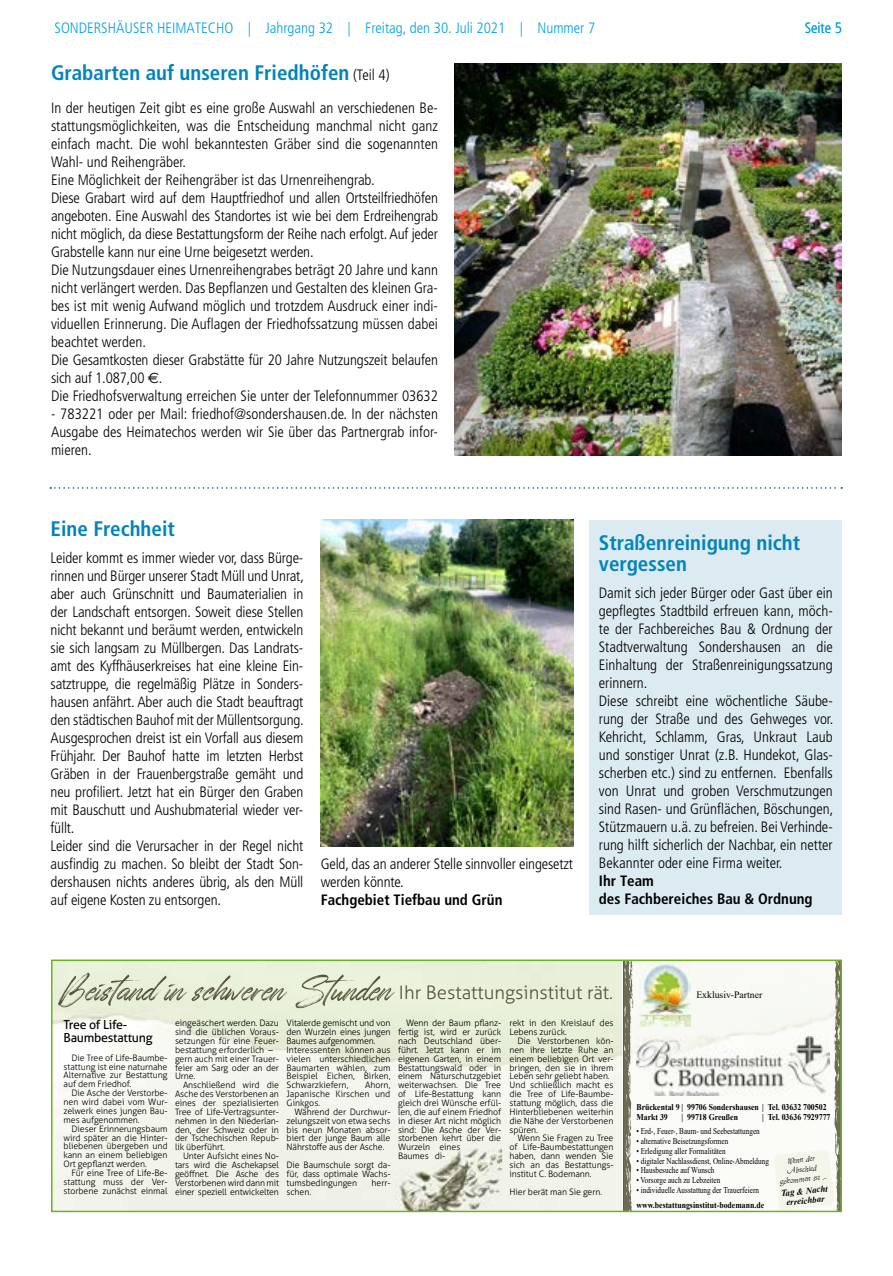
<style>
.page{position:relative;width:893px;height:1276px;background:#fff}
.page>*{position:absolute;margin:0;border:0;box-sizing:border-box;transform-origin:0 0}
.t1{font:74.4px "Automobile Contest";color:#54543a}
.t2{font:700 condensed 21px/21px "Frutiger";color:#0084ba}
.t3{font:300 18.6px "Aller";color:#54543a}
.t4{font:300 condensed 15px/18px "Frutiger";letter-spacing:-.01em;color:#000}
.t5{font:300 condensed 15px "Frutiger";color:#00a1e5}
.t6{font:700 condensed 15px/18px "Frutiger";color:#000}
.t7{font:12.45px/13.4px "Aller";letter-spacing:-.02em;color:#000}
.t8{font:9.75px "Times New Roman";color:#000}
.t9{font:300 8.85px/8.9px "Aller";letter-spacing:-.01em;color:#000;text-align:justify}
.t10{font:8.85px "Times New Roman";color:#000;scale:.81 1}
.t11{font:700 8.85px/9.8px "Times New Roman";color:#000;scale:.88 1}
.t12{font:8.85px/9.8px "Ambiente DB Normal";color:#000;text-align:center}
.t13{font:italic 700 8.85px/9.8px "Times New Roman";color:#000;text-align:center}
.s1{font-weight:300;font-size:15px;color:#000}
.s2{font-family:"Euro Sans";font-weight:400;font-stretch:normal}
</style>
<div class="page">
<div style="left:589px;top:520px;width:253px;height:394px;background:#dceaf1"></div>
<img style="left:455px;top:64px;width:387px;height:391px">
<img style="left:394px;top:1147px;width:108px;height:62px">
<svg style="left:623px;top:962px;width:216px;height:247px"></svg>
<img style="left:640px;top:963px;width:51px;height:63px">
<img style="left:636px;top:1036px;width:194px;height:60px">
<svg style="left:774px;top:1149px;width:60px;height:60px"></svg>
<div style="left:51px;top:959px;width:791px;height:253px;border:2px solid #6cb41e"></div>
<img style="left:321px;top:520px;width:252px;height:326px">
<svg style="left:50px;top:487px;width:792px;height:2px"></svg>
<p class="t5" style="left:55px;top:19px;width:542px">SONDERSHÄUSER HEIMATECHO | Jahrgang 32 | Freitag, den 30. Juli 2021 | Nummer 7</p>
<p class="t5" style="left:805px;top:19px;width:39px">Seite 5</p>
<h2 class="t2" style="left:51px;top:62px;width:340px">Grabarten auf unseren Friedhöfen <span class="s1">(Teil 4)</span></h2>
<p class="t4" style="left:51px;top:99px;width:388px">In der heutigen Zeit gibt es eine große Auswahl an verschiedenen Be&shy;stattungsmöglichkeiten, was die Entscheidung manchmal nicht ganz einfach macht. Die wohl bekanntesten Gräber sind die sogenannten Wahl- und Reihengräber.<br>Eine Möglichkeit der Reihengräber ist das Urnenreihengrab.<br>Diese Grabart wird auf dem Hauptfriedhof und allen Ortsteilfriedhöfen angeboten. Eine Auswahl des Standortes ist wie bei dem Erdreihengrab nicht möglich, da diese Bestattungsform der Reihe nach erfolgt. Auf jeder Grabstelle kann nur eine Urne beigesetzt werden.<br>Die Nutzungsdauer eines Urnenreihengrabes beträgt 20 Jahre und kann nicht verlängert werden. Das Bepflanzen und Gestalten des kleinen Gra&shy;bes ist mit wenig Aufwand möglich und trotzdem Ausdruck einer indi&shy;viduellen Erinnerung. Die Auflagen der Friedhofssatzung müssen dabei beachtet werden.<br>Die Gesamtkosten dieser Grabstätte für 20 Jahre Nutzungszeit belaufen sich auf 1.087,00 <span class="s2">€</span>.<br>Die Friedhofsverwaltung erreichen Sie unter der Telefonnummer 03632</p>
<p class="t4" style="left:51px;top:405px;width:388px;text-align:justify">- 783221 oder per Mail: friedhof@sondershausen.de. In der nächsten Ausgabe des Heimatechos werden wir Sie über das Partnergrab infor&shy;mieren.</p>
<h2 class="t2" style="left:51px;top:518px;width:126px">Eine Frechheit</h2>
<p class="t4" style="left:51px;top:549px;width:255px">Leider kommt es immer wieder vor, dass Bürge&shy;rinnen und Bürger unserer Stadt Müll und Unrat, aber auch Grünschnitt und Baumaterialien in der Landschaft entsorgen. Soweit diese Stellen nicht bekannt und beräumt werden, entwickeln sie sich langsam zu Müllbergen. Das Landrats&shy;amt des Kyffhäuserkreises hat eine kleine Ein&shy;satztruppe, die regelmäßig Plätze in Sonders&shy;hausen anfährt. Aber auch die Stadt beauftragt den städtischen Bauhof mit der Müllentsorgung.<br>Ausgesprochen dreist ist ein Vorfall aus diesem Frühjahr. Der Bauhof hatte im letzten Herbst Gräben in der Frauenbergstraße gemäht und neu profiliert. Jetzt hat ein Bürger den Graben mit Bauschutt und Aushubmaterial wieder ver&shy;füllt.<br>Leider sind die Verursacher in der Regel nicht ausfindig zu machen. So bleibt der Stadt Son&shy;dershausen nichts anderes übrig, als den Müll auf eigene Kosten zu entsorgen.</p>
<p class="t4" style="left:321px;top:855px;width:254px">Geld, das an anderer Stelle sinnvoller eingesetzt werden könnte.</p>
<p class="t6" style="left:321px;top:890px;width:183px">Fachgebiet Tiefbau und Grün</p>
<h2 class="t2" style="left:599px;top:532px;width:203px">Straßenreinigung nicht vergessen</h2>
<p class="t4" style="left:599px;top:583px;width:236px">Damit sich jeder Bürger oder Gast über ein gepflegtes Stadtbild erfreuen kann, möch&shy;te der Fachbereiches Bau &amp; Ordnung der Stadtverwaltung Sondershausen an die Einhaltung der Straßenreinigungssatzung erinnern.<br>Diese schreibt eine wöchentliche Säube&shy;rung der Straße und des Gehweges vor.<br>Kehricht, Schlamm, Gras, Unkraut Laub und sonstiger Unrat (z.B. Hundekot, Glas&shy;scherben etc.) sind zu entfernen. Ebenfalls von Unrat und groben Verschmutzungen sind Rasen- und Grünflächen, Böschungen, Stützmauern u.ä. zu befreien. Bei Verhinde&shy;rung hilft sicherlich der Nachbar, ein netter Bekannter oder eine Firma weiter.</p>
<p class="t6" style="left:599px;top:871px;width:215px">Ihr Team<br>des Fachbereiches Bau &amp; Ordnung</p>
<h1 class="t1" style="left:58px;top:931px;width:337px">Beistand in schweren Stunden</h1>
<p class="t3" style="left:399px;top:981px;width:216px">Ihr Bestattungsinstitut rät.</p>
<p class="t7" style="left:64px;top:1017px;width:90px">Tree of Life-<br>Baumbestattung</p>
<p class="t9" style="left:64px;top:1053px;width:105px;text-indent:8px">Die Tree of Life-Baumbe&shy;stattung ist eine naturnahe Alternative zur Bestattung auf dem Friedhof.</p>
<p class="t9" style="left:64px;top:1088px;width:105px;text-indent:8px">Die Asche der Verstorbe&shy;nen wird dabei vom Wur&shy;zelwerk eines jungen Bau&shy;mes aufgenommen.</p>
<p class="t9" style="left:64px;top:1124px;width:105px;text-indent:8px">Dieser Erinnerungsbaum wird später an die Hinter&shy;bliebenen übergeben und kann an einem beliebigen Ort gepflanzt werden.</p>
<p class="t9" style="left:64px;top:1168px;width:105px;text-indent:8px">Für eine Tree of Life-Be&shy;stattung muss der Ver&shy;storbene zunächst einmal</p>
<p class="t9" style="left:175px;top:1018px;width:105px;text-align:left">eingeäschert werden. Dazu sind die üblichen Voraus&shy;setzungen für eine Feuer&shy;bestattung erforderlich – gern auch mit einer Trauer&shy;feier am Sarg oder an der<br>Urne.</p>
<p class="t9" style="left:175px;top:1080px;width:105px;text-indent:8px">Anschließend wird die Asche des Verstorbenen an eines der spezialisierten Tree of Life-Vertragsunter&shy;nehmen in den Niederlan&shy;den, der Schweiz oder in der Tschechischen Repub&shy;lik überführt.</p>
<p class="t9" style="left:175px;top:1151px;width:105px;text-indent:8px">Unter Aufsicht eines No&shy;tars wird die Aschekapsel geöffnet. Die Asche des Verstorbenen wird dann mit einer speziell entwickelten</p>
<p class="t9" style="left:287px;top:1018px;width:105px;text-align:left">Vitalerde gemischt und von den Wurzeln eines jungen<br>Baumes aufgenommen.<br>Interessenten können aus vielen unterschiedlichen<br>Baumarten wählen, zum<br>Beispiel Eichen, Birken,<br>Schwarzkiefern,</p>
<p class="t9" style="left:287px;top:1080px;width:105px;text-indent:78px">Ahorn, Japanische Kirschen und Ginkgos.</p>
<p class="t9" style="left:287px;top:1107px;width:105px;text-indent:8px">Während der Durchwur&shy;zelungszeit von etwa sechs bis neun Monaten absor&shy;biert der junge Baum alle Nährstoffe aus der Asche.</p>
<p class="t9" style="left:287px;top:1160px;width:105px">Die Baumschule sorgt da&shy;für, dass optimale Wachs&shy;tumsbedingungen</p>
<p class="t9" style="left:372px;top:1178px;width:20px">herr-</p>
<p class="t9" style="left:287px;top:1187px;width:26px">schen.</p>
<p class="t9" style="left:398px;top:1018px;width:105px;text-align:left;text-indent:8px">Wenn der Baum pflanz&shy;fertig ist, wird er zurück nach Deutschland über&shy;führt. Jetzt kann er im eigenen Garten, in einem<br>Bestattungswald oder in einem Naturschutzgebiet weiterwachsen. Die Tree of Life-Bestattung kann gleich drei Wünsche erfül&shy;len, die auf einem Friedhof in dieser Art nicht möglich sind: Die Asche der Ver&shy;storbenen kehrt über die<br>Wurzeln eines<br>Baumes di-</p>
<p class="t9" style="left:509px;top:1018px;width:105px">rekt in den Kreislauf des<br>Lebens zurück.</p>
<p class="t9" style="left:509px;top:1036px;width:105px;text-align:left;text-indent:8px">Die Verstorbenen kön&shy;nen ihre letzte Ruhe an einem beliebigen Ort ver&shy;bringen, den sie in ihrem<br>Leben sehr geliebt haben.<br>Und schließlich macht es die Tree of Life-Baumbe&shy;stattung möglich, dass die<br>Hinterbliebenen weiterhin die Nähe der Verstorbenen spüren.</p>
<p class="t9" style="left:509px;top:1134px;width:105px;text-indent:8px">Wenn Sie Fragen zu Tree of Life-Baumbestattungen haben, dann wenden Sie sich an das Bestattungs&shy;institut C. Bodemann.</p>
<p class="t9" style="left:509px;top:1187px;width:94px">Hier berät man Sie gern.</p>
<p class="t8" style="left:696px;top:988px;width:68px">Exklusiv-Partner</p>
<p class="t11" style="left:636px;top:1101px;width:217px">Brückental 9 | 99706 Sondershausen | Tel. 03632 700502<br>Markt 39</p>
<p class="t11" style="left:682px;top:1111px;width:66px">| 99718 Greußen</p>
<p class="t11" style="left:762px;top:1111px;width:79px">| Tel. 03636 7929777</p>
<p class="t10" style="left:636px;top:1125px;width:154px">• Erd-, Feuer-, Baum- und Seebestattungen</p>
<p class="t10" style="left:636px;top:1134px;width:115px">• alternative Beisetzungsformen</p>
<p class="t10" style="left:636px;top:1144px;width:112px">• Erledigung aller Formalitäten</p>
<p class="t10" style="left:636px;top:1154px;width:165px">• digitaler Nachlassdienst, Online-Abmeldung</p>
<p class="t10" style="left:636px;top:1164px;width:98px">• Hausbesuche auf Wunsch</p>
<p class="t10" style="left:636px;top:1173px;width:105px">• Vorsorge auch zu Lebzeiten</p>
<p class="t10" style="left:636px;top:1183px;width:153px">• individuelle Ausstattung der Trauerfeiern</p>
<p class="t11" style="left:636px;top:1199px;width:147px">www.bestattungsinstitut-bodemann.de</p>
<p class="t12" style="left:777px;top:1157px;width:48px;rotate:-6deg">Wenn der<br>Abschied gekommen ist ...</p>
<p class="t13" style="left:780px;top:1188px;width:48px;rotate:-6deg">Tag &amp; Nacht erreichbar</p>
</div>
